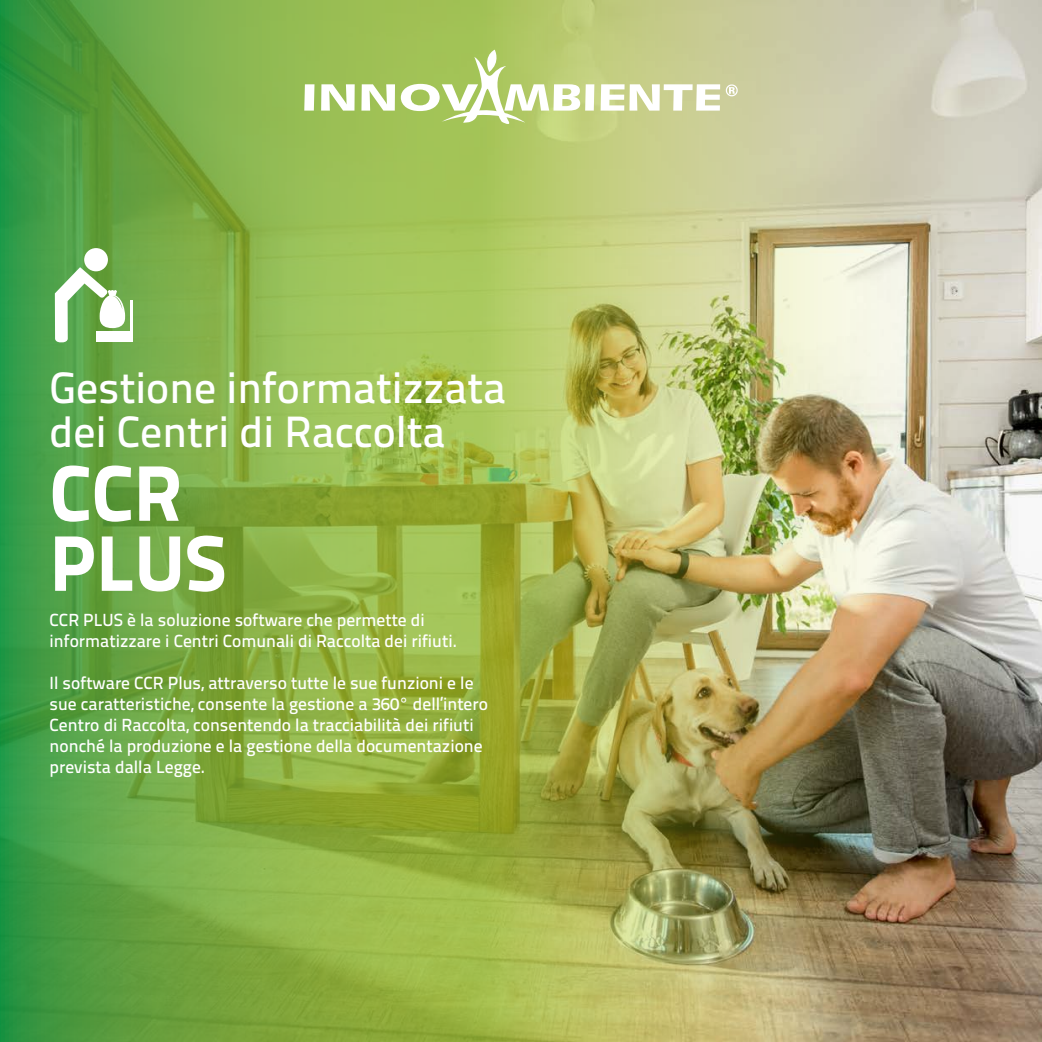
<style>
.page{position:relative;width:1042px;height:1042px;background:#fff}
.page>*{position:absolute;margin:0;border:0;box-sizing:border-box;transform-origin:0 0}
.t1{font:78.75px/70px "Titillium Text 25 L 999 wt";color:#fff}
.t2{font:43.75px/43.8px "Titillium Text 25 L 600 wt";color:#fff}
.t3{font:17.5px/21px "Titillium Text 25 L 600 wt";color:#fff}
</style>
<div class="page">
<img style="left:0;top:0;width:1042px;height:1042px">
<div style="left:84px;top:248px;width:24px;height:23px;background:#fff;border-radius:50%"></div>
<svg style="left:55px;top:267px;width:72px;height:75px"></svg>
<div style="left:96px;top:331px;width:36px;height:11px;background:#fff"></div>
<hr style="left:130px;top:300px;width:2px;height:37px;background:#fff">
<svg style="left:726px;top:84px;width:12px;height:12px"></svg>
<svg style="left:600px;top:84px;width:120px;height:27px"></svg>
<svg style="left:304px;top:84px;width:10px;height:27px"></svg>
<svg style="left:321px;top:84px;width:34px;height:27px"></svg>
<svg style="left:361px;top:84px;width:34px;height:27px"></svg>
<svg style="left:401px;top:50px;width:193px;height:76px"></svg>
<h2 class="t2" style="left:50px;top:363px;width:458px">Gestione informatizzata dei Centri di Raccolta</h2>
<h1 class="t1" style="left:50px;top:453px;width:178px">CCR<br>PLUS</h1>
<p class="t3" style="left:50px;top:609px;width:409px">CCR PLUS è la soluzione software che permette di informatizzare i Centri Comunali di Raccolta dei rifiuti.</p>
<p class="t3" style="left:50px;top:672px;width:440px">Il software CCR Plus, attraverso tutte le sue funzioni e le sue caratteristiche, consente la gestione a 360° dell’intero Centro di Raccolta, consentendo la tracciabilità dei rifiuti nonché la produzione e la gestione della documentazione prevista dalla Legge.</p>
</div>
